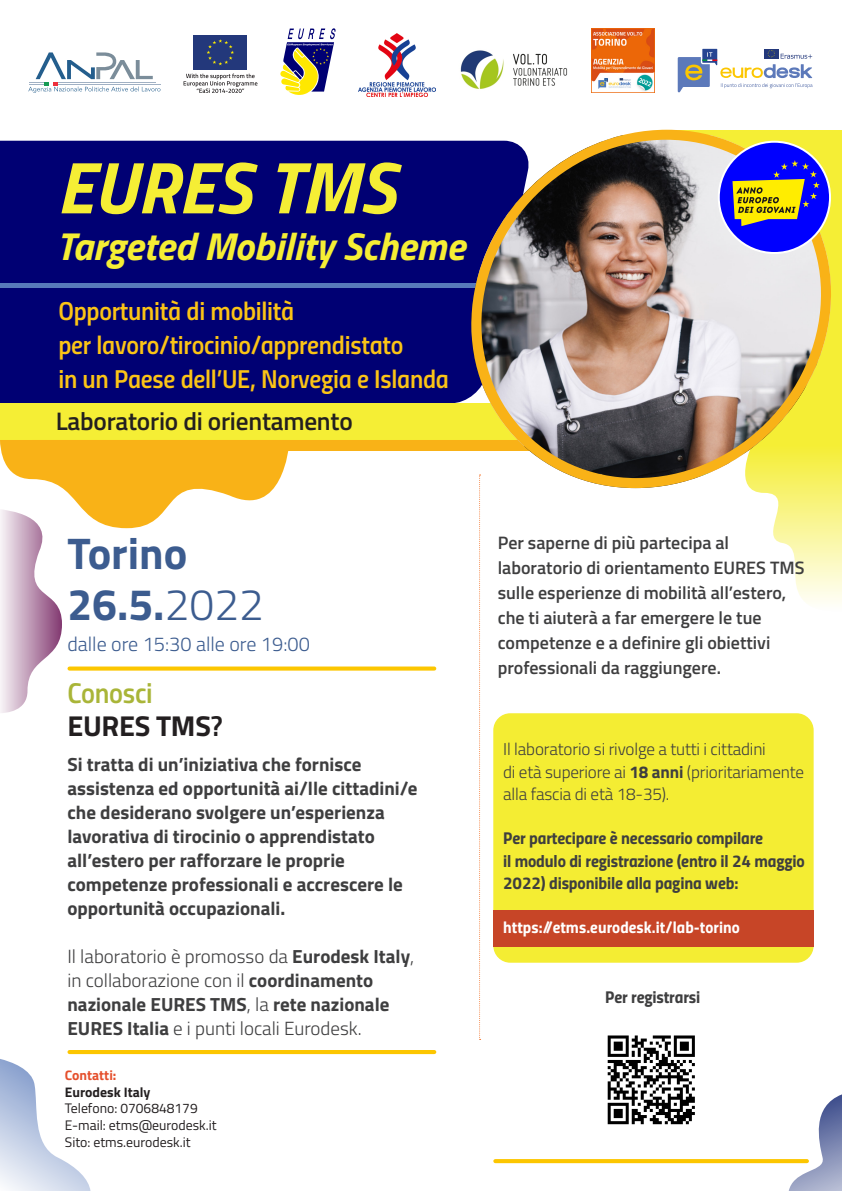
<style>
.page{position:relative;width:842px;height:1191px;background:#fff}
.page>*{position:absolute;margin:0;border:0;box-sizing:border-box;transform-origin:0 0}
.t1{font:italic 700 73.5px "Titillium";color:#f5ee35}
.t2{font:700 44.3px "Titillium";color:#3c5c8f}
.t3{font:italic 700 39px "Titillium";color:#f5ee35}
.t4{font:700 28.7px "Titillium";letter-spacing:-.01em;color:#231f20}
.t5{font:28.7px "Titillium Semibold Upright";letter-spacing:-.01em;color:#a9b538}
.t6{font:26px "Titillium Semibold Upright";letter-spacing:-.01em;color:#fbc416}
.t7{font:600 25.3px "Titillium";letter-spacing:-.01em;color:#231f20}
.t8{font:300 20px "Titillium";color:#3c5c8f}
.t9{font:700 19px/24px "Titillium";color:#3e3e3f}
.t10{font:300 19px/24px "Titillium";color:#3e3e3f}
.t11{font:600 18px/25px "Titillium";color:#3e3e3f}
.t12{font:17.1px/22.2px "Titillium Bold Upright";letter-spacing:-.01em;color:#3e3e3f}
.t13{font:300 17.1px/22.2px "Titillium";letter-spacing:-.01em;color:#3e3e3f}
.t14{font:16.5px "Titillium Bold Upright";letter-spacing:.005em;color:#fff}
.t15{font:13.8px "Titillium";color:#231f20}
.t16{font:700 13.8px "Titillium";color:#231f20}
.t17{font:700 13.8px "Titillium";color:#e5502d}
.s1{font-weight:300}
.s2{font-family:"Titillium Semibold Upright";font-weight:400}
.s3{font-weight:700}
</style>
<div class="page">
<div style="left:0;top:141px;width:451px;height:262px;background:#000073"></div>
<svg style="left:768px;top:493px;width:74px;height:111px"></svg>
<svg style="left:0;top:1059px;width:90px;height:132px"></svg>
<div style="left:0;top:403px;width:639px;height:37px;background:#f5ee35"></div>
<div style="left:0;top:283px;width:639px;height:5px;background:#5779bb"></div>
<div style="left:31px;top:440px;width:627px;height:11px;background:#f9b217"></div>
<hr style="left:69px;top:1050px;width:365px;height:4px;background:#fcc600">
<svg style="left:290px;top:666px;width:144px;height:4px"></svg>
<svg style="left:495px;top:1159px;width:294px;height:4px"></svg>
<svg style="left:479px;top:493px;width:2px;height:547px"></svg>
<svg style="left:0;top:440px;width:290px;height:273px"></svg>
<svg style="left:789px;top:1094px;width:53px;height:97px"></svg>
<div style="left:493px;top:713px;width:321px;height:249px;background:#f4ed33;border-radius:17px"></div>
<div style="left:493px;top:910px;width:321px;height:36px;background:#c74527"></div>
<svg style="left:451px;top:129px;width:391px;height:364px;background:#ad9f86"></svg>
<div style="left:719px;top:142px;width:111px;height:111px;background:#00f;border-radius:50%"></div>
<div style="left:718px;top:141px;width:113px;height:113px;border:2px solid #fff;border-radius:50%"></div>
<svg style="left:732px;top:160px;width:88px;height:66px"></svg>
<svg style="left:608px;top:1035px;width:87px;height:89px"></svg>
<svg style="left:678px;top:49px;width:134px;height:44px"></svg>
<hr style="left:58px;top:85px;width:103px;height:1px;background:#a1b1c4">
<svg style="left:28px;top:52px;width:132px;height:41px"></svg>
<svg style="left:184px;top:74px;width:73px;height:19px"></svg>
<div style="left:194px;top:35px;width:53px;height:34px;background:#23387b"></div>
<svg style="left:206px;top:39px;width:28px;height:26px"></svg>
<svg style="left:280px;top:28px;width:55px;height:67px"></svg>
<img style="left:460px;top:50px;width:108px;height:39px">
<img style="left:358px;top:34px;width:78px;height:63px">
<img style="left:591px;top:29px;width:64px;height:63px">
<p class="t1" style="left:57px;top:130px;width:340px">EURES TMS</p>
<p class="t3" style="left:57px;top:216px;width:410px">Targeted Mobility Scheme</p>
<p class="t6" style="left:58px;top:291px;width:237px">Opportunità di mobilità</p>
<p class="t6" style="left:58px;top:325px;width:346px">per lavoro/tirocinio/apprendistato</p>
<p class="t6" style="left:58px;top:359px;width:392px">in un Paese dell’UE, Norvegia e Islanda</p>
<p class="t7" style="left:56px;top:402px;width:298px">Laboratorio di orientamento</p>
<p class="t2" style="left:67px;top:520px;width:121px">Torino</p>
<p class="t2" style="left:67px;top:571px;width:198px">26.5.<span class="s1">2022</span></p>
<p class="t8" style="left:67px;top:629px;width:244px">dalle ore 15:30 alle ore 19:00</p>
<p class="t5" style="left:67px;top:671px;width:87px">Conosci</p>
<p class="t4" style="left:67px;top:704px;width:157px">EURES TMS<span class="s2">?</span></p>
<p class="t9" style="left:67px;top:751px;width:352px">Si tratta di un’iniziativa che fornisce assistenza ed opportunità ai/lle cittadini/e che desiderano svolgere un’esperienza lavorativa di tirocinio o apprendistato all’estero per rafforzare le proprie competenze professionali e accrescere le opportunità occupazionali.</p>
<p class="t10" style="left:67px;top:943px;width:348px">Il laboratorio è promosso da <span class="s3">Eurodesk Italy</span>, in collaborazione con il <span class="s3">coordinamento nazionale EURES TMS</span>, la <span class="s3">rete nazionale EURES Italia</span> e i punti locali Eurodesk.</p>
<p class="t17" style="left:65px;top:1065px;width:53px">Contatti:</p>
<p class="t16" style="left:65px;top:1081px;width:87px">Eurodesk Italy</p>
<p class="t15" style="left:65px;top:1098px;width:134px">Telefono: 0706848179</p>
<p class="t15" style="left:65px;top:1115px;width:153px">E-mail: etms@eurodesk.it</p>
<p class="t15" style="left:65px;top:1131px;width:127px">Sito: etms.eurodesk.it</p>
<p class="t11" style="left:498px;top:529px;width:308px">Per saperne di più partecipa al laboratorio di orientamento EURES TMS sulle esperienze di mobilità all’estero, che ti aiuterà a far emergere le tue competenze e a definire gli obiettivi professionali da raggiungere.</p>
<p class="t13" style="left:503px;top:737px;width:264px">Il laboratorio si rivolge a tutti i cittadini</p>
<p class="t13" style="left:503px;top:760px;width:302px">di età superiore ai <span class="s3">18 anni</span> (prioritariamente alla fascia di età 18-35).</p>
<p class="t12" style="left:503px;top:826px;width:261px">Per partecipare è necessario compilare</p>
<p class="t12" style="left:503px;top:848px;width:303px">il modulo di registrazione (entro il 24 maggio<br>2022) disponibile alla pagina web:</p>
<p class="t14" style="left:503px;top:914px;width:238px">https://etms.eurodesk.it/lab-torino</p>
<p class="t12" style="left:605px;top:985px;width:96px">Per registrarsi</p>
</div>
